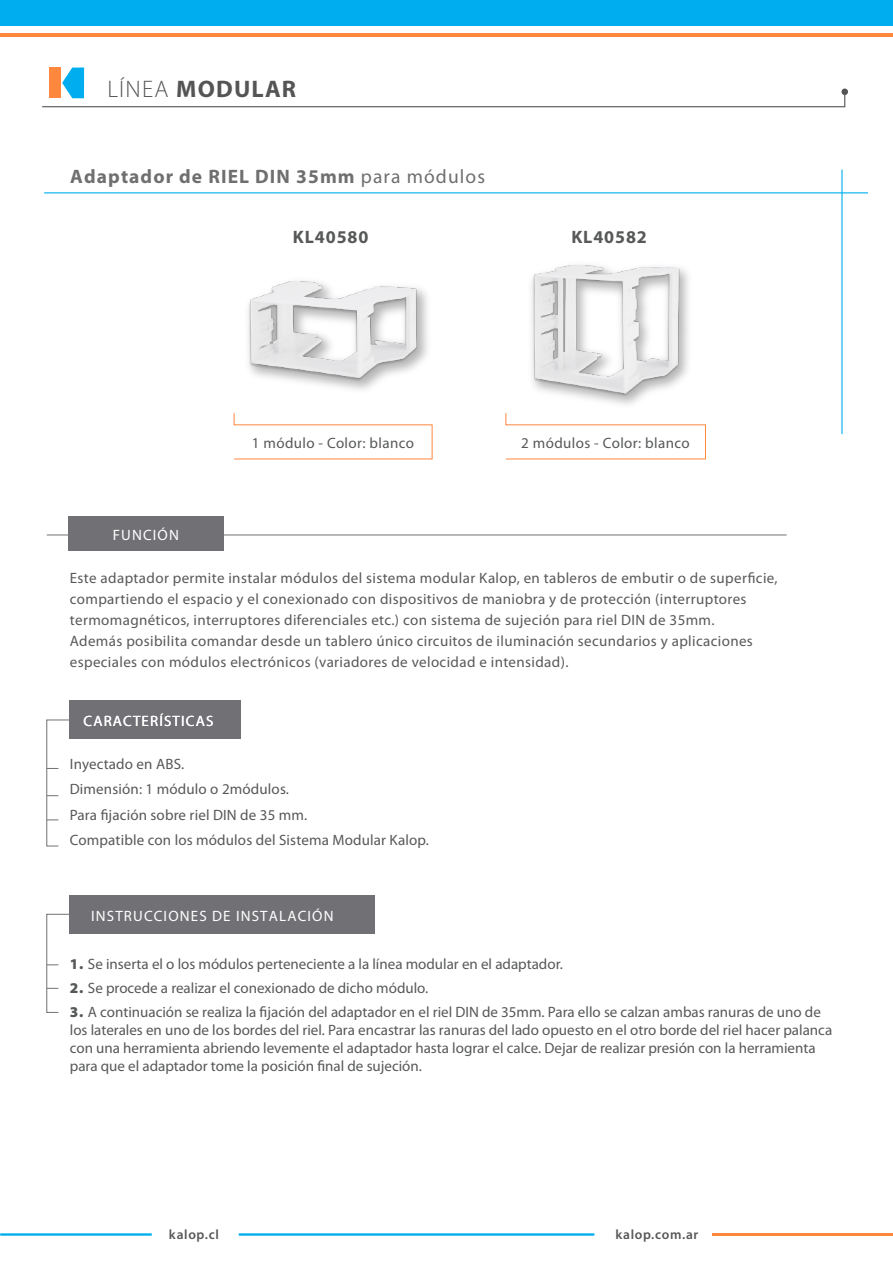
<style>
.page{position:relative;width:893px;height:1263px;background:#fff}
.page>*{position:absolute;margin:0;border:0;box-sizing:border-box;transform-origin:0 0}
.t1{font:700 24px "Myriad Pro";letter-spacing:.05em;color:#565556}
.t2{font:700 19.5px "Myriad Pro";letter-spacing:.055em;color:#706f6f}
.t3{font:700 18px "Myriad Pro";letter-spacing:.05em;color:#575858}
.t4{font:15px/18px "Myriad Pro";color:#575858}
.t5{font:15px/21px "Myriad Pro";letter-spacing:.025em;color:#5a595a}
.t6{font:15px "Myriad Pro";letter-spacing:.075em;color:#fff}
.t7{font:15px "Myriad Pro";letter-spacing:.025em;color:#575858}
.t8{font:600 13.5px "Myriad Pro";letter-spacing:.05em;color:#575758}
.s1{font-weight:300}
.s2{font-weight:400}
.s3{font-weight:900}
</style>
<div class="page">
<img style="left:248px;top:281px;width:170px;height:100px">
<svg style="left:233px;top:413px;width:200px;height:47px"></svg>
<img style="left:531px;top:264px;width:158px;height:141px">
<img style="left:532px;top:266px;width:147px;height:130px">
<svg style="left:505px;top:413px;width:201px;height:47px"></svg>
<svg style="left:46px;top:719px;width:24px;height:128px"></svg>
<div style="left:70px;top:701px;width:171px;height:38px;background:#717175"></div>
<hr style="left:47px;top:535px;width:740px;height:1px;background:#717175">
<div style="left:69px;top:516px;width:155px;height:35px;background:#717175"></div>
<div style="left:69px;top:895px;width:305px;height:38px;background:#717175"></div>
<svg style="left:46px;top:913px;width:25px;height:100px"></svg>
<svg style="left:239px;top:1233px;width:355px;height:3px"></svg>
<hr style="left:713px;top:1233px;width:180px;height:3px;background:#ff873e">
<svg style="left:0;top:1233px;width:152px;height:3px"></svg>
<div style="left:49px;top:67px;width:12px;height:31px;background:#ff873e"></div>
<div style="left:0;top:0;width:893px;height:26px;background:#00aeef"></div>
<hr style="left:0;top:33px;width:893px;height:4px;background:#ff873e">
<svg style="left:42px;top:68px;width:804px;height:40px"></svg>
<div style="left:841px;top:89px;width:7px;height:6px;background:#565556;border-radius:50%"></div>
<hr style="left:44px;top:192px;width:824px;height:1px;background:#00aeef">
<hr style="left:841px;top:170px;width:2px;height:264px;background:#00aeef">
<h1 class="t1" style="left:107px;top:75px;width:190px"><span class="s1">LÍNEA</span> MODULAR</h1>
<h2 class="t2" style="left:70px;top:166px;width:416px">Adaptador de RIEL DIN 35mm <span class="s2">para módulos</span></h2>
<p class="t3" style="left:293px;top:227px;width:77px">KL40580</p>
<p class="t3" style="left:571px;top:227px;width:77px">KL40582</p>
<p class="t6" style="left:113px;top:527px;width:68px">FUNCIÓN</p>
<p class="t7" style="left:252px;top:435px;width:164px">1 módulo - Color: blanco</p>
<p class="t7" style="left:521px;top:435px;width:170px">2 módulos - Color: blanco</p>
<p class="t5" style="left:70px;top:568px;width:709px">Este adaptador permite instalar módulos del sistema modular Kalop, en tableros de embutir o de superficie, compartiendo el espacio y el conexionado con dispositivos de maniobra y de protección (interruptores termomagnéticos, interruptores diferenciales etc.) con sistema de sujeción para riel DIN de 35mm.<br>Además posibilita comandar desde un tablero único circuitos de iluminación secundarios y aplicaciones especiales con módulos electrónicos (variadores de velocidad e intensidad).</p>
<p class="t6" style="left:84px;top:713px;width:131px">CARACTERÍSTICAS</p>
<p class="t4" style="left:70px;top:751px;width:361px;line-height:25.5px">Inyectado en ABS.<br>Dimensión: 1 módulo o 2módulos.<br>Para fijación sobre riel DIN de 35 mm.<br>Compatible con los módulos del Sistema Modular Kalop.</p>
<p class="t6" style="left:91px;top:907px;width:244px">INSTRUCCIONES DE INSTALACIÓN</p>
<p class="t4" style="left:70px;top:955px;width:495px"><span class="s3">1.</span> Se inserta el o los módulos perteneciente a la línea modular en el adaptador.</p>
<p class="t4" style="left:70px;top:979px;width:360px"><span class="s3">2.</span> Se procede a realizar el conexionado de dicho módulo.</p>
<p class="t4" style="left:70px;top:1003px;width:764px"><span class="s3">3.</span> A continuación se realiza la fijación del adaptador en el riel DIN de 35mm. Para ello se calzan ambas ranuras de uno de los laterales en uno de los bordes del riel. Para encastrar las ranuras del lado opuesto en el otro borde del riel hacer palanca con una herramienta abriendo levemente el adaptador hasta lograr el calce. Dejar de realizar presión con la herramienta para que el adaptador tome la posición final de sujeción.</p>
<p class="t8" style="left:169px;top:1227px;width:51px">kalop.cl</p>
<p class="t8" style="left:615px;top:1227px;width:84px">kalop.com.ar</p>
</div>
